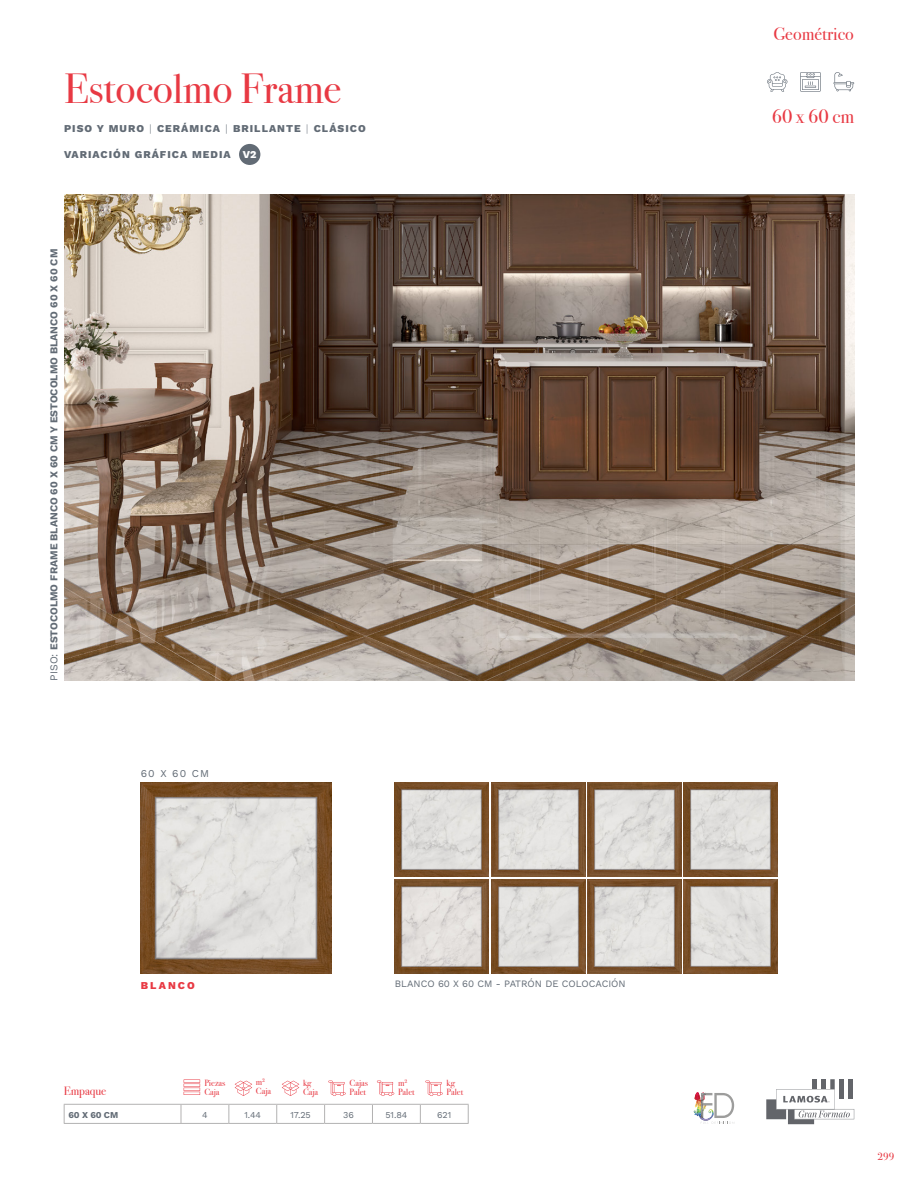
<style>
.page{position:relative;width:918px;height:1188px;background:#fff}
.page>*{position:absolute;margin:0;border:0;box-sizing:border-box;transform-origin:0 0}
.t1{font:42px "Bodoni Svty Two ITCTT";color:#e83943}
.t2{font:19.5px "Bodoni Svty Two ITCTT";color:#e83943}
.t3{font:18px "Bodoni Svty Two ITCTT";color:#e83943}
.t4{font:12px "Bodoni Svty Two ITCTT";color:#e83943}
.t5{font:800 10.5px "Work Sans";letter-spacing:.1em;color:#626b75}
.t6{font:700 10.5px "Work Sans";color:#626b75}
.t7{font:10.5px "Work Sans";color:#626b75}
.t8{font:800 10.5px "Work Sans";letter-spacing:.2em;color:#e83943}
.t9{font:10.5px "Bodoni Svty Two ITCTT";color:#e83943}
.t10{font:800 10.5px "Work Sans";color:#fff}
.t11{font:9.75px "Work Sans";color:#626b75}
.t12{font:9px "Bodoni Svty Two ITCTT";color:#e83943}
.t13{font:9px "Work Sans";letter-spacing:-.01em;color:#626b75}
.t14{font:700 9px "Work Sans";color:#626b75}
.s1{font-weight:300}
.s2{font-weight:400}
</style>
<div class="page">
<img style="left:64px;top:194px;width:790px;height:487px">
<svg style="left:282px;top:1081px;width:17px;height:15px"></svg>
<svg style="left:235px;top:1081px;width:17px;height:15px"></svg>
<svg style="left:328px;top:1081px;width:18px;height:15px"></svg>
<svg style="left:377px;top:1081px;width:17px;height:15px"></svg>
<svg style="left:425px;top:1081px;width:18px;height:15px"></svg>
<hr style="left:184px;top:1092px;width:16px;height:3px;background:#e83943">
<hr style="left:184px;top:1088px;width:16px;height:3px;background:#e83943">
<svg style="left:184px;top:1080px;width:16px;height:10px"></svg>
<svg style="left:64px;top:1105px;width:1px;height:18px"></svg>
<svg style="left:468px;top:1105px;width:1px;height:18px"></svg>
<svg style="left:181px;top:1105px;width:1px;height:18px"></svg>
<svg style="left:229px;top:1105px;width:1px;height:18px"></svg>
<svg style="left:276px;top:1105px;width:1px;height:18px"></svg>
<svg style="left:324px;top:1105px;width:1px;height:18px"></svg>
<svg style="left:372px;top:1105px;width:1px;height:18px"></svg>
<svg style="left:420px;top:1105px;width:1px;height:18px"></svg>
<hr style="left:64px;top:1104px;width:117px;height:1px;background:#b3b2b2">
<hr style="left:181px;top:1104px;width:48px;height:1px;background:#b3b2b2">
<hr style="left:229px;top:1104px;width:48px;height:1px;background:#b3b2b2">
<hr style="left:277px;top:1104px;width:48px;height:1px;background:#b3b2b2">
<hr style="left:325px;top:1104px;width:47px;height:1px;background:#b3b2b2">
<hr style="left:372px;top:1104px;width:48px;height:1px;background:#b3b2b2">
<hr style="left:420px;top:1104px;width:49px;height:1px;background:#b3b2b2">
<hr style="left:64px;top:1123px;width:117px;height:1px;background:#b3b2b2">
<hr style="left:181px;top:1123px;width:48px;height:1px;background:#b3b2b2">
<hr style="left:229px;top:1123px;width:48px;height:1px;background:#b3b2b2">
<hr style="left:277px;top:1123px;width:48px;height:1px;background:#b3b2b2">
<hr style="left:325px;top:1123px;width:47px;height:1px;background:#b3b2b2">
<hr style="left:372px;top:1123px;width:48px;height:1px;background:#b3b2b2">
<hr style="left:420px;top:1123px;width:49px;height:1px;background:#b3b2b2">
<div style="left:239px;top:144px;width:21px;height:21px;background:#626b75;border-radius:50%"></div>
<svg style="left:694px;top:1092px;width:40px;height:32px"></svg>
<hr style="left:813px;top:1079px;width:4px;height:10px;background:#63656a">
<div style="left:821px;top:1079px;width:5px;height:10px;background:#63656a"></div>
<div style="left:830px;top:1079px;width:5px;height:10px;background:#63656a"></div>
<div style="left:839px;top:1079px;width:5px;height:20px;background:#63656a"></div>
<hr style="left:848px;top:1079px;width:4px;height:20px;background:#63656a">
<svg style="left:766px;top:1089px;width:88px;height:35px"></svg>
<svg style="left:833px;top:72px;width:21px;height:19px"></svg>
<svg style="left:767px;top:72px;width:20px;height:20px"></svg>
<svg style="left:800px;top:72px;width:21px;height:20px"></svg>
<img style="left:141px;top:783px;width:190px;height:190px">
<img style="left:395px;top:783px;width:94px;height:94px">
<img style="left:491px;top:783px;width:94px;height:94px">
<img style="left:587px;top:783px;width:94px;height:94px">
<img style="left:683px;top:783px;width:94px;height:94px">
<img style="left:395px;top:879px;width:94px;height:94px">
<img style="left:491px;top:879px;width:94px;height:94px">
<img style="left:587px;top:879px;width:94px;height:94px">
<img style="left:683px;top:879px;width:94px;height:94px">
<p class="t1" style="left:64px;top:54px;width:279px">Estocolmo Frame</p>
<p class="t5" style="left:64px;top:120px;width:303px">PISO Y MURO <span class="s1">|</span> CERÁMICA <span class="s1">|</span> BRILLANTE <span class="s1">|</span> CLÁSICO</p>
<p class="t5" style="left:64px;top:147px;width:168px">VARIACIÓN GRÁFICA MEDIA</p>
<p class="t10" style="left:243px;top:147px;width:15px">V2</p>
<p class="t6" style="left:46px;top:681px;width:433px;rotate:-90deg"><span class="s2">PISO:</span> ESTOCOLMO FRAME BLANCO 60 X 60 CM Y ESTOCOLMO BLANCO 60 X 60 CM</p>
<p class="t7" style="left:141px;top:765px;width:70px">60 X 60 CM</p>
<p class="t8" style="left:141px;top:978px;width:55px">BLANCO</p>
<p class="t11" style="left:395px;top:977px;width:232px">BLANCO 60 X 60 CM - PATRÓN DE COLOCACIÓN</p>
<p class="t4" style="left:64px;top:1081px;width:44px">Empaque</p>
<p class="t12" style="left:204px;top:1075px;width:23px">Piezas</p>
<p class="t12" style="left:204px;top:1084px;width:17px">Caja</p>
<p class="t12" style="left:256px;top:1075px;width:11px">m<sup>2</sup></p>
<p class="t12" style="left:256px;top:1084px;width:17px">Caja</p>
<p class="t12" style="left:303px;top:1075px;width:10px">kg</p>
<p class="t12" style="left:303px;top:1084px;width:17px">Caja</p>
<p class="t12" style="left:350px;top:1075px;width:20px">Cajas</p>
<p class="t12" style="left:350px;top:1084px;width:18px">Palet</p>
<p class="t12" style="left:398px;top:1075px;width:11px">m<sup>2</sup></p>
<p class="t12" style="left:398px;top:1084px;width:18px">Palet</p>
<p class="t12" style="left:447px;top:1075px;width:10px">kg</p>
<p class="t12" style="left:447px;top:1084px;width:18px">Palet</p>
<p class="t14" style="left:68px;top:1108px;width:51px">60 X 60 CM</p>
<p class="t13" style="left:202px;top:1108px;width:7px">4</p>
<p class="t13" style="left:245px;top:1108px;width:18px">1.44</p>
<p class="t13" style="left:291px;top:1108px;width:22px">17.25</p>
<p class="t13" style="left:343px;top:1108px;width:12px">36</p>
<p class="t13" style="left:386px;top:1108px;width:23px">51.84</p>
<p class="t13" style="left:437px;top:1108px;width:16px">621</p>
<h3 class="t3" style="left:773px;top:19px;width:82px">Geométrico</h3>
<p class="t2" style="left:772px;top:100px;width:84px">60 x 60 cm</p>
<p class="t9" style="left:878px;top:1148px;width:18px">299</p>
</div>
